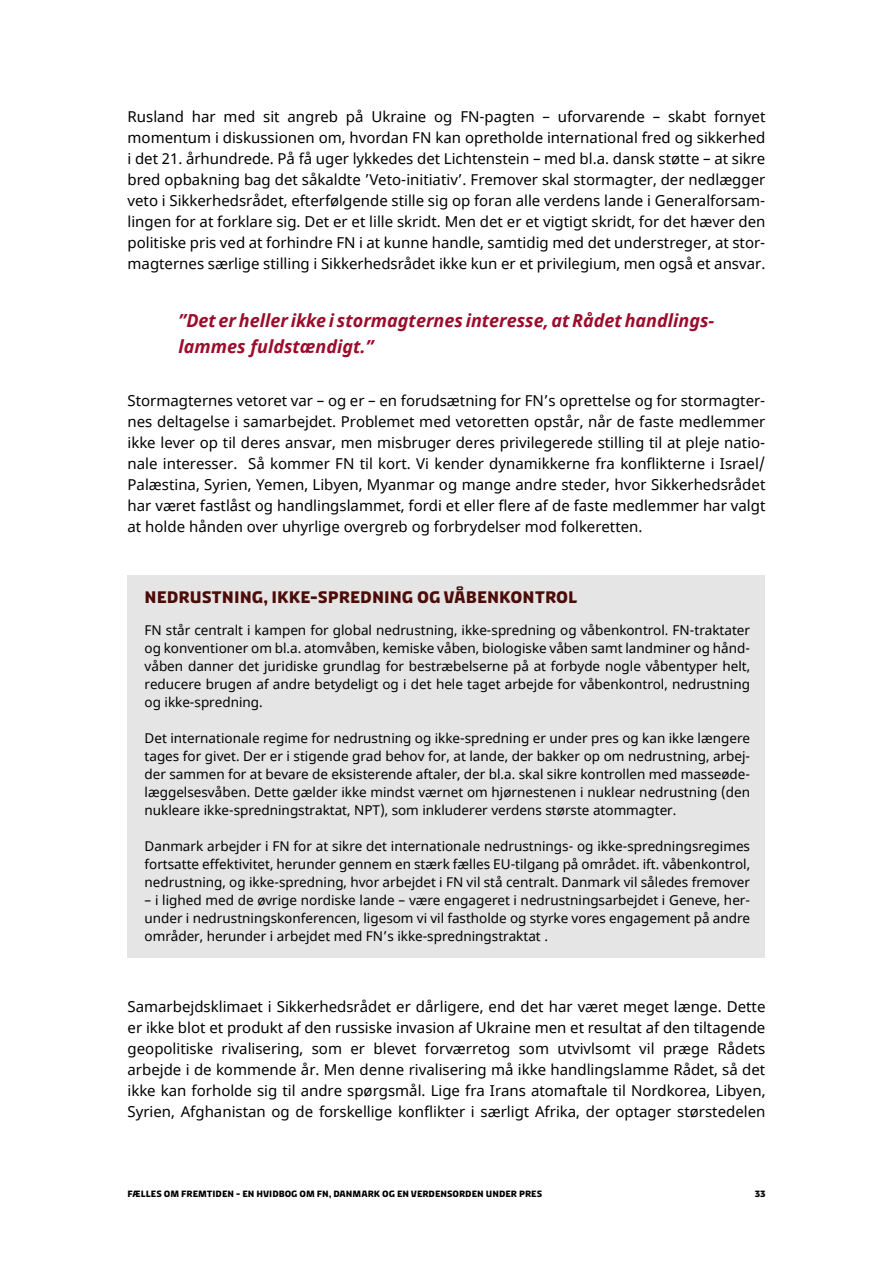
<style>
.page{position:relative;width:893px;height:1263px;background:#fff}
.page>*{position:absolute;margin:0;border:0;box-sizing:border-box;transform-origin:0 0}
.Afsnitsformat_3{font:italic 700 18px/25.5px "Noto Sans";color:#9b0c2b}
.t1{font:700 16.5px "Diplomacy";color:#4c0c0a}
.Brødtekst{font:15px/21px "Noto Sans";color:#000;text-align:justify}
.t2{font:13.5px/18px "Noto Sans";color:#000;text-align:justify}
.t3{font:700 9px "Diplomacy";color:#000}
</style>
<div class="page">
<div style="left:128px;top:575px;width:637px;height:382px;background:#e5e5e5"></div>
<p class="Brødtekst" style="left:128px;top:107px;width:639px">Rusland har med sit angreb på Ukraine og FN-pagten – uforvarende – skabt fornyet momentum i diskussionen om, hvordan FN kan opretholde international fred og sikkerhed i det 21. århundrede. På få uger lykkedes det Lichtenstein – med bl.a. dansk støtte – at sikre bred opbakning bag det såkaldte ’Veto-initiativ’. Fremover skal stormagter, der nedlægger veto i Sikkerhedsrådet, efterfølgende stille sig op foran alle verdens lande i Generalforsam&shy;lingen for at forklare sig. Det er et lille skridt. Men det er et vigtigt skridt, for det hæver den politiske pris ved at forhindre FN i at kunne handle, samtidig med det understreger, at stor&shy;magternes særlige stilling i Sikkerhedsrådet ikke kun er et privilegium, men også et ansvar.</p>
<p class="Afsnitsformat_3" style="left:179px;top:307px;width:537px">”Det er heller ikke i stormagternes interesse, at Rådet handlings&shy;lammes fuldstændigt.”</p>
<p class="Brødtekst" style="left:128px;top:390px;width:639px">Stormagternes vetoret var – og er – en forudsætning for FN’s oprettelse og for stormagter&shy;nes deltagelse i samarbejdet. Problemet med vetoretten opstår, når de faste medlemmer ikke lever op til deres ansvar, men misbruger deres privilegerede stilling til at pleje natio&shy;nale interesser. Så kommer FN til kort. Vi kender dynamikkerne fra konflikterne i Israel/ Palæstina, Syrien, Yemen, Libyen, Myanmar og mange andre steder, hvor Sikkerhedsrådet har været fastlåst og handlingslammet, fordi et eller flere af de faste medlemmer har valgt at holde hånden over uhyrlige overgreb og forbrydelser mod folkeretten.</p>
<p class="t1" style="left:145px;top:586px;width:434px">NEDRUSTNING, IKKE-SPREDNING OG VÅBENKONTROL</p>
<p class="t2" style="left:145px;top:622px;width:607px">FN står centralt i kampen for global nedrustning, ikke-spredning og våbenkontrol. FN-traktater og konventioner om bl.a. atomvåben, kemiske våben, biologiske våben samt landminer og hånd&shy;våben danner det juridiske grundlag for bestræbelserne på at forbyde nogle våbentyper helt, reducere brugen af andre betydeligt og i det hele taget arbejde for våbenkontrol, nedrustning og ikke-spredning.</p>
<p class="t2" style="left:145px;top:730px;width:607px">Det internationale regime for nedrustning og ikke-spredning er under pres og kan ikke længere tages for givet. Der er i stigende grad behov for, at lande, der bakker op om nedrustning, arbej&shy;der sammen for at bevare de eksisterende aftaler, der bl.a. skal sikre kontrollen med masseøde&shy;læggelsesvåben. Dette gælder ikke mindst værnet om hjørnestenen i nuklear nedrustning (den nukleare ikke-spredningstraktat, NPT), som inkluderer verdens største atommagter.</p>
<p class="t2" style="left:145px;top:838px;width:607px">Danmark arbejder i FN for at sikre det internationale nedrustnings- og ikke-spredningsregimes fortsatte effektivitet, herunder gennem en stærk fælles EU-tilgang på området. ift. våbenkontrol, nedrustning, og ikke-spredning, hvor arbejdet i FN vil stå centralt. Danmark vil således fremover</p>
<p class="t2" style="left:145px;top:892px;width:607px">– i lighed med de øvrige nordiske lande – være engageret i nedrustningsarbejdet i Geneve, her&shy;under i nedrustningskonferencen, ligesom vi vil fastholde og styrke vores engagement på andre områder, herunder i arbejdet med FN’s ikke-spredningstraktat .</p>
<p class="Brødtekst" style="left:128px;top:996px;width:639px">Samarbejdsklimaet i Sikkerhedsrådet er dårligere, end det har været meget længe. Dette er ikke blot et produkt af den russiske invasion af Ukraine men et resultat af den tiltagende geopolitiske rivalisering, som er blevet forværretog som utvivlsomt vil præge Rådets arbejde i de kommende år. Men denne rivalisering må ikke handlingslamme Rådet, så det ikke kan forholde sig til andre spørgsmål. Lige fra Irans atomaftale til Nordkorea, Libyen, Syrien, Afghanistan og de forskellige konflikter i særligt Afrika, der optager størstedelen</p>
<p class="t3" style="left:128px;top:1188px;width:416px">FÆLLES OM FREMTIDEN - EN HVIDBOG OM FN, DANMARK OG EN VERDENSORDEN UNDER PRES</p>
<p class="t3" style="left:755px;top:1188px;width:12px">33</p>
</div>
